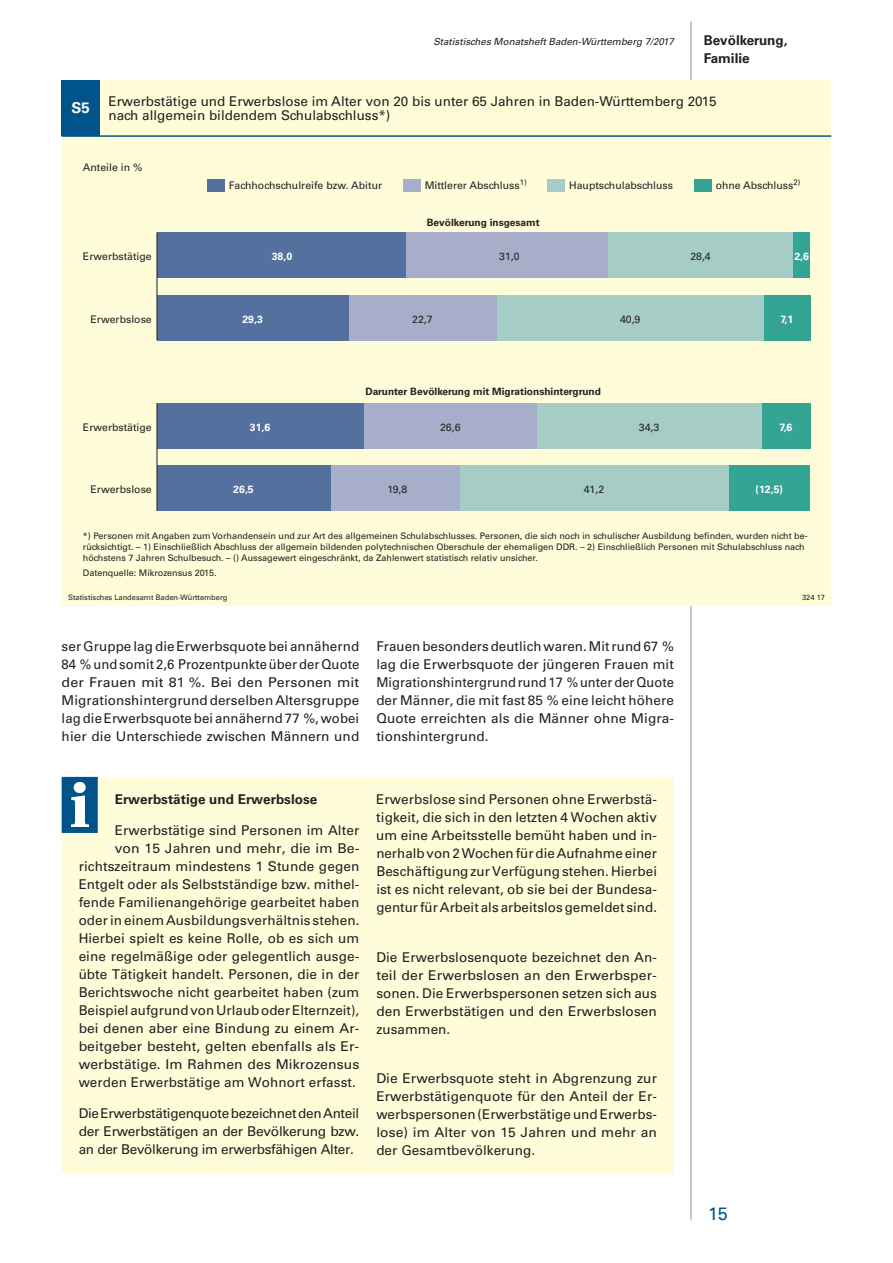
<style>
.page{position:relative;width:893px;height:1263px;background:#fff}
.page>*{position:absolute;margin:0;border:0;box-sizing:border-box;transform-origin:0 0}
.t1{font:18px "Univers";color:#01548a}
.t2{font:700 15px "Univers";color:#fff}
.t3{font:13.5px/18px "Univers";letter-spacing:.005em;color:#231f20;text-align:justify}
.t4{font:700 13.5px/18px "Univers";color:#231f20}
.t5{font:10.5px "Univers";color:#231f20}
.t6{font:700 10.5px "Univers";color:#fff}
.t7{font:700 10.2px "Univers";color:#231f20}
.t8{font:italic 9.75px "Univers";color:#231f20}
.t9{font:9px/10.8px "Univers";color:#231f20}
.t10{font:7.8px "Univers";color:#231f20}
.t11{font:7.5px "Univers";color:#231f20}
</style>
<div class="page">
<hr style="left:691px;top:21px;width:1px;height:1199px;background:#939598">
<div style="left:62px;top:777px;width:612px;height:395px;background:#fffcda"></div>
<div style="left:62px;top:777px;width:36px;height:56px;background:#01548a;border:2px solid #01548a"></div>
<img style="left:71px;top:782px;width:17px;height:44px">
<div style="left:62px;top:81px;width:769px;height:525px;background:#fffcda"></div>
<div style="left:62px;top:81px;width:38px;height:55px;background:#01548a"></div>
<div style="left:793px;top:232px;width:17px;height:45px;background:#34a495"></div>
<div style="left:764px;top:295px;width:46px;height:45px;background:#34a495"></div>
<div style="left:761px;top:403px;width:50px;height:45px;background:#34a495"></div>
<div style="left:728px;top:466px;width:82px;height:45px;background:#34a495"></div>
<div style="left:608px;top:232px;width:185px;height:45px;background:#a6ccc6"></div>
<div style="left:497px;top:295px;width:267px;height:45px;background:#a6ccc6"></div>
<div style="left:537px;top:403px;width:224px;height:45px;background:#a6ccc6"></div>
<div style="left:459px;top:466px;width:269px;height:45px;background:#a6ccc6"></div>
<div style="left:405px;top:232px;width:203px;height:45px;background:#a6aec9"></div>
<div style="left:348px;top:295px;width:149px;height:45px;background:#a6aec9"></div>
<div style="left:363px;top:403px;width:174px;height:45px;background:#a6aec9"></div>
<div style="left:330px;top:466px;width:129px;height:45px;background:#a6aec9"></div>
<div style="left:157px;top:232px;width:248px;height:45px;background:#54709e"></div>
<div style="left:157px;top:295px;width:191px;height:45px;background:#54709e"></div>
<div style="left:157px;top:403px;width:206px;height:45px;background:#54709e"></div>
<div style="left:157px;top:466px;width:173px;height:45px;background:#54709e"></div>
<hr style="left:157px;top:232px;width:1px;height:108px;background:#231f20">
<hr style="left:157px;top:403px;width:1px;height:108px;background:#231f20">
<hr style="left:62px;top:135px;width:769px;height:2px;background:#01548a">
<div style="left:694px;top:179px;width:17px;height:13px;background:#34a495"></div>
<div style="left:548px;top:179px;width:17px;height:13px;background:#a6ccc6"></div>
<div style="left:403px;top:179px;width:17px;height:13px;background:#a6aec9"></div>
<div style="left:208px;top:179px;width:17px;height:13px;background:#54709e"></div>
<p class="t2" style="left:72px;top:99px;width:20px">S5</p>
<p class="t8" style="left:433px;top:35px;width:242px">Statistisches Monatsheft Baden-Württemberg 7/2017</p>
<p class="t4" style="left:704px;top:31px;width:85px">Bevölkerung,<br>Familie</p>
<p class="t3" style="left:108px;top:94px;width:610px;line-height:14.2px">Erwerbstätige und Erwerbslose im Alter von 20 bis unter 65 Jahren in Baden-Württemberg 2015 nach allgemein bildendem Schulabschluss*)</p>
<p class="t5" style="left:83px;top:161px;width:61px">Anteile in %</p>
<p class="t5" style="left:229px;top:179px;width:155px">Fachhochschulreife bzw. Abitur</p>
<p class="t10" style="left:520px;top:177px;width:9px">1)</p>
<p class="t5" style="left:425px;top:179px;width:96px">Mittlerer Abschluss</p>
<p class="t5" style="left:569px;top:179px;width:105px">Hauptschulabschluss</p>
<p class="t5" style="left:716px;top:179px;width:86px">ohne Abschluss<sup>2)</sup></p>
<p class="t7" style="left:427px;top:217px;width:114px">Bevölkerung insgesamt</p>
<p class="t5" style="left:83px;top:250px;width:70px">Erwerbstätige</p>
<p class="t6" style="left:272px;top:250px;width:22px">38,0</p>
<p class="t6" style="left:794px;top:250px;width:16px">2,6</p>
<p class="t5" style="left:499px;top:250px;width:22px">31,0</p>
<p class="t5" style="left:690px;top:250px;width:22px">28,4</p>
<p class="t5" style="left:90px;top:313px;width:63px">Erwerbslose</p>
<p class="t6" style="left:242px;top:313px;width:22px">29,3</p>
<p class="t5" style="left:412px;top:313px;width:22px">22,7</p>
<p class="t5" style="left:620px;top:313px;width:22px">40,9</p>
<p class="t6" style="left:781px;top:313px;width:14px">7,1</p>
<p class="t7" style="left:366px;top:385px;width:237px">Darunter Bevölkerung mit Migrationshintergrund</p>
<p class="t5" style="left:83px;top:421px;width:70px">Erwerbstätige</p>
<p class="t6" style="left:250px;top:421px;width:22px">31,6</p>
<p class="t5" style="left:440px;top:421px;width:22px">26,6</p>
<p class="t5" style="left:639px;top:421px;width:22px">34,3</p>
<p class="t6" style="left:780px;top:421px;width:14px">7,6</p>
<p class="t5" style="left:90px;top:483px;width:63px">Erwerbslose</p>
<p class="t6" style="left:233px;top:483px;width:22px">26,5</p>
<p class="t5" style="left:387px;top:483px;width:21px">19,8</p>
<p class="t5" style="left:584px;top:483px;width:22px">41,2</p>
<p class="t6" style="left:756px;top:483px;width:29px">(12,5)</p>
<p class="t9" style="left:83px;top:531px;width:726px">*) Personen mit Angaben zum Vorhandensein und zur Art des allgemeinen Schulabschlusses. Personen, die sich noch in schulischer Ausbildung befinden, wurden nicht be&shy;rücksichtigt. – 1) Einschließlich Abschluss der allgemein bildenden polytechnischen Oberschule der ehemaligen DDR. – 2) Einschließlich Personen mit Schulabschluss nach höchstens 7 Jahren Schulbesuch. – () Aussagewert eingeschränkt, da Zahlenwert statistisch relativ unsicher.</p>
<p class="t9" style="left:83px;top:568px;width:135px">Datenquelle: Mikrozensus 2015.</p>
<p class="t11" style="left:68px;top:593px;width:161px">Statistisches Landesamt Baden-Württemberg</p>
<p class="t11" style="left:802px;top:593px;width:24px">324 17</p>
<p class="t3" style="left:62px;top:637px;width:299px">ser Gruppe lag die Erwerbsquote bei annähernd 84 % und somit 2,6 Prozentpunkte über der Quote der Frauen mit 81 %. Bei den Personen mit Migrationshintergrund derselben Altersgruppe lag die Erwerbsquote bei annähernd 77 %, wobei hier die Unterschiede zwischen Männern und</p>
<p class="t3" style="left:376px;top:637px;width:299px">Frauen besonders deutlich waren. Mit rund 67 % lag die Erwerbsquote der jüngeren Frauen mit Migrationshintergrund rund 17 % unter der Quote der Männer, die mit fast 85 % eine leicht höhere Quote erreichten als die Männer ohne Migra&shy;tionshintergrund.</p>
<p class="t4" style="left:115px;top:790px;width:204px">Erwerbstätige und Erwerbslose</p>
<p class="t3" style="left:79px;top:821px;width:282px;text-align:right">Erwerbstätige sind Personen im Alter<br>von 15 Jahren und mehr, die im Be&shy;richtszeitraum mindestens 1 Stunde gegen Entgelt oder als Selbstständige bzw. mithel&shy;fende Familienangehörige gearbeitet haben oder in einem Ausbildungsverhältnis stehen.<br>Hierbei spielt es keine Rolle, ob es sich um eine regelmäßige oder gelegentlich ausge&shy;übte Tätigkeit handelt. Personen, die in der Berichtswoche nicht gearbeitet haben (zum Beispiel aufgrund von Urlaub oder Elternzeit), bei denen aber eine Bindung zu einem Ar&shy;beitgeber besteht, gelten ebenfalls als Er&shy;werbstätige. Im Rahmen des Mikrozensus werden Erwerbstätige am Wohnort erfasst.</p>
<p class="t3" style="left:79px;top:1104px;width:282px">Die Erwerbstätigenquote bezeichnet den Anteil der Erwerbstätigen an der Bevölkerung bzw. an der Bevölkerung im erwerbsfähigen Alter.</p>
<p class="t3" style="left:376px;top:790px;width:282px">Erwerbslose sind Personen ohne Erwerbstä&shy;tigkeit, die sich in den letzten 4 Wochen aktiv um eine Arbeitsstelle bemüht haben und in&shy;nerhalb von 2 Wochen für die Aufnahme einer Beschäftigung zur Verfügung stehen. Hierbei ist es nicht relevant, ob sie bei der Bundesa&shy;gentur für Arbeit als arbeitslos gemeldet sind.</p>
<p class="t3" style="left:376px;top:948px;width:282px">Die Erwerbslosenquote bezeichnet den An&shy;teil der Erwerbslosen an den Erwerbsper&shy;sonen. Die Erwerbspersonen setzen sich aus den Erwerbstätigen und den Erwerbslosen zusammen.</p>
<p class="t3" style="left:376px;top:1069px;width:282px">Die Erwerbsquote steht in Abgrenzung zur Erwerbstätigenquote für den Anteil der Er&shy;werbspersonen (Erwerbstätige und Erwerbs&shy;lose) im Alter von 15 Jahren und mehr an der Gesamtbevölkerung.</p>
<h1 class="t1" style="left:708px;top:1203px;width:21px">15</h1>
</div>
